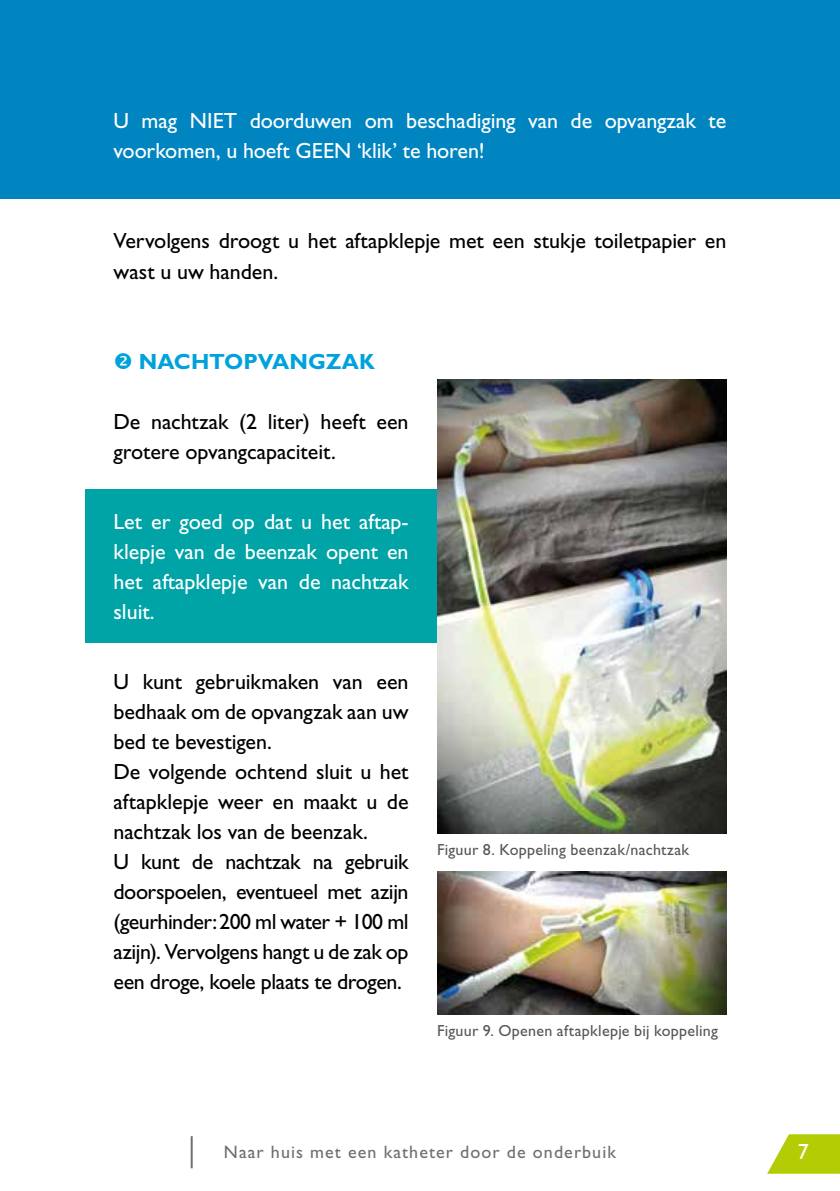
<style>
.page{position:relative;width:840px;height:1191px;background:#fff}
.page>*{position:absolute;margin:0;border:0;box-sizing:border-box;transform-origin:0 0}
.t1{font:22px/30px "Gill Sans Std";letter-spacing:-.005em;color:#000}
.t2{font:22px/30px "Gill Sans Std";color:#fff}
.t3{font:700 22px "Gill Sans Std";color:#00a2dc}
.t4{font:18px "Gill Sans Std";letter-spacing:.06em;color:#706f6f}
.t5{font:16px "Gill Sans Std";letter-spacing:.015em;color:#575756}
</style>
<div class="page">
<svg style="left:767px;top:1134px;width:72px;height:39px"></svg>
<hr style="left:190px;top:1136px;width:2px;height:32px;background:#706f6f">
<div style="left:85px;top:489px;width:352px;height:153px;background:#00a3a6"></div>
<div style="left:0;top:0;width:839px;height:198px;background:#0085c0"></div>
<img style="left:437px;top:871px;width:289px;height:144px">
<img style="left:437px;top:380px;width:289px;height:453px">
<p class="t2" style="left:113px;top:106px;width:614px">U mag NIET doorduwen om beschadiging van de opvangzak te voorkomen, u hoeft GEEN ‘klik’ te horen!</p>
<p class="t1" style="left:113px;top:226px;width:614px">Vervolgens droogt u het aftapklepje met een stukje toiletpapier en wast u uw handen.</p>
<p class="t3" style="left:139px;top:348px;width:237px">NACHTOPVANGZAK</p>
<p class="t1" style="left:113px;top:406px;width:296px">De nachtzak (2 liter) heeft een grotere opvangcapaciteit.</p>
<p class="t2" style="left:113px;top:506px;width:296px;text-align:justify">Let er goed op dat u het aftap&shy;klepje van de beenzak opent en het aftapklepje van de nachtzak sluit.</p>
<p class="t1" style="left:113px;top:666px;width:296px">U kunt gebruikmaken van een bedhaak om de opvangzak aan uw bed te bevestigen.<br>De volgende ochtend sluit u het aftapklepje weer en maakt u de nachtzak los van de beenzak.<br>U kunt de nachtzak na gebruik doorspoelen, eventueel met azijn (geurhinder: 200 ml water + 100 ml azijn). Vervolgens hangt u de zak op een droge, koele plaats te drogen.</p>
<p class="t5" style="left:437px;top:840px;width:253px">Figuur 8. Koppeling beenzak/nachtzak</p>
<p class="t5" style="left:437px;top:1021px;width:282px">Figuur 9. Openen aftapklepje bij koppeling</p>
<p class="t4" style="left:224px;top:1141px;width:393px">Naar huis met een katheter door de onderbuik</p>
<p class="t2" style="left:797px;top:1136px;width:12px">7</p>
</div>
